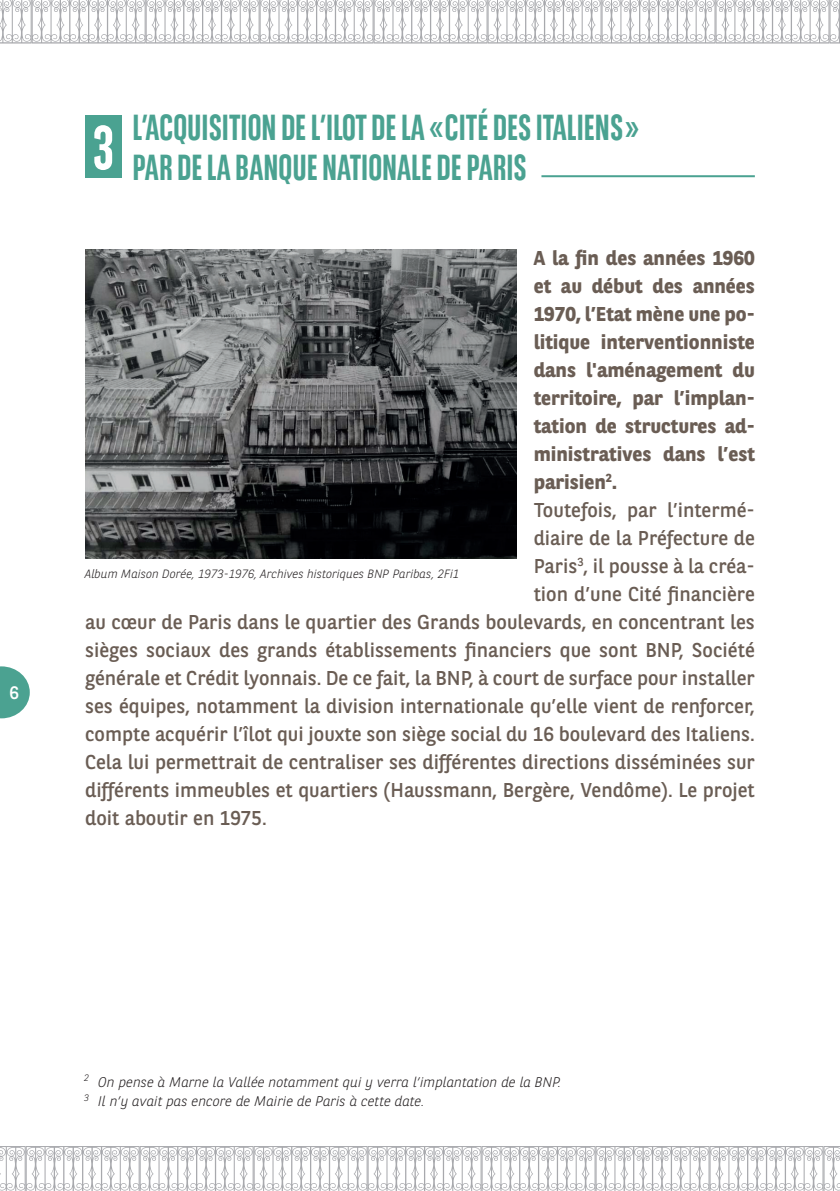
<style>
.page{position:relative;width:840px;height:1191px;background:#fff}
.page>*{position:absolute;margin:0;border:0;box-sizing:border-box;transform-origin:0 0}
.t1{font:700 62px "BNPP Sans Condensed";color:#fff}
.t2{font:700 36px/40px "BNPP Sans Condensed";color:#4aa291}
.t3{font:20px "BNPP Sans";color:#6a5d54}
.t4{font:700 20px "BNPP Sans";color:#6a5d54}
.t5{font:18px "BNPP Sans";color:#fff}
.t6{font:italic 300 14px/19.2px "BNPP Sans";color:#231f20}
.t7{font:italic 300 12px "BNPP Sans";color:#231f20}
</style>
<div class="page">
<svg style="left:0;top:666px;width:30px;height:52px"></svg>
<svg style="left:0;top:0;width:839px;height:44px"></svg>
<svg style="left:0;top:1146px;width:839px;height:45px"></svg>
<div style="left:85px;top:115px;width:36px;height:62px;background:#4aa291"></div>
<hr style="left:541px;top:175px;width:213px;height:2px;background:#4aa291">
<img style="left:85px;top:249px;width:431px;height:309px">
<p class="t5" style="left:9px;top:680px;width:11px">6</p>
<h1 class="t1" style="left:93px;top:112px;width:23px">3</h1>
<h2 class="t2" style="left:132px;top:108px;width:507px">L’ACQUISITION DE L’ILOT DE LA « CITÉ DES ITALIENS »<br>PAR DE LA BANQUE NATIONALE DE PARIS</h2>
<p class="t4" style="left:533px;top:244px;width:222px">A la fin des années 1960</p>
<p class="t4" style="left:533px;top:272px;width:222px">et au début des années</p>
<p class="t4" style="left:533px;top:300px;width:222px">1970, l’Etat mène une po-</p>
<p class="t4" style="left:533px;top:328px;width:222px">litique interventionniste</p>
<p class="t4" style="left:533px;top:356px;width:222px">dans l'aménagement du</p>
<p class="t4" style="left:533px;top:384px;width:222px">territoire, par l’implan-</p>
<p class="t4" style="left:533px;top:412px;width:222px">tation de structures ad-</p>
<p class="t4" style="left:533px;top:440px;width:222px">ministratives dans l’est</p>
<p class="t4" style="left:533px;top:468px;width:85px">parisien<sup>2</sup>.</p>
<p class="t3" style="left:533px;top:496px;width:222px">Toutefois, par l’intermé-</p>
<p class="t3" style="left:533px;top:524px;width:222px">diaire de la Préfecture de</p>
<p class="t3" style="left:533px;top:552px;width:222px">Paris<sup>3</sup>, il pousse à la créa-</p>
<p class="t3" style="left:533px;top:580px;width:222px">tion d’une Cité financière</p>
<p class="t3" style="left:85px;top:608px;width:671px">au cœur de Paris dans le quartier des Grands boulevards, en concentrant les</p>
<p class="t3" style="left:85px;top:636px;width:670px">sièges sociaux des grands établissements financiers que sont BNP, Société</p>
<p class="t3" style="left:85px;top:664px;width:670px">générale et Crédit lyonnais. De ce fait, la BNP, à court de surface pour installer</p>
<p class="t3" style="left:85px;top:692px;width:670px">ses équipes, notamment la division internationale qu’elle vient de renforcer,</p>
<p class="t3" style="left:85px;top:720px;width:670px">compte acquérir l’îlot qui jouxte son siège social du 16 boulevard des Italiens.</p>
<p class="t3" style="left:85px;top:748px;width:670px">Cela lui permettrait de centraliser ses différentes directions disséminées sur</p>
<p class="t3" style="left:85px;top:776px;width:671px">différents immeubles et quartiers (Haussmann, Bergère, Vendôme). Le projet</p>
<p class="t3" style="left:85px;top:804px;width:183px">doit aboutir en 1975.</p>
<p class="t7" style="left:85px;top:566px;width:376px">Album Maison Dorée, 1973-1976, Archives historiques BNP Paribas, 2Fi1</p>
<p class="t6" style="left:84px;top:1071px;width:478px"><sup>2</sup> On pense à Marne la Vallée notamment qui y verra l’implantation de la BNP.<br><sup>3</sup> Il n’y avait pas encore de Mairie de Paris à cette date.</p>
</div>
